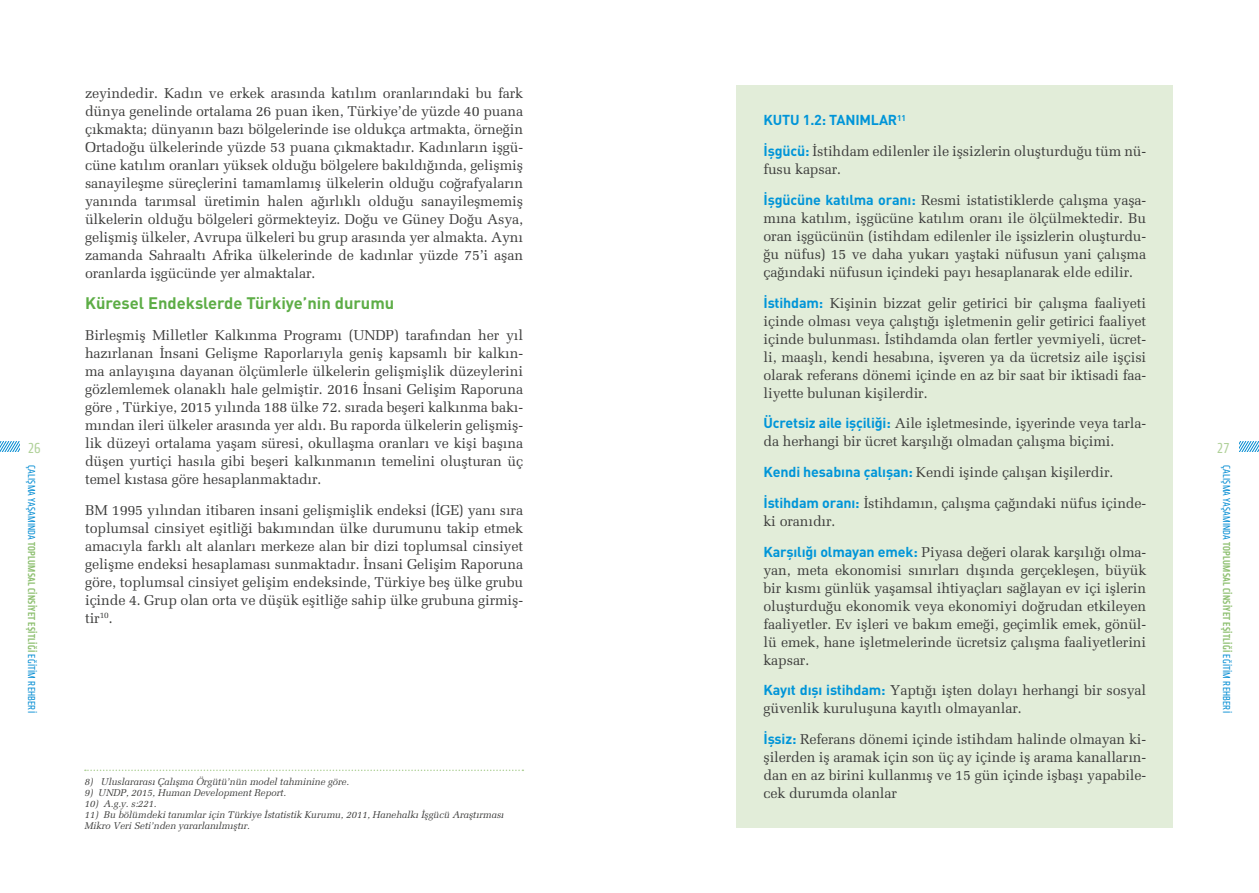
<style>
.page{position:relative;width:1259px;height:893px;background:#fff}
.page>*{position:absolute;margin:0;border:0;box-sizing:border-box;transform-origin:0 0}
.t1{font:700 16.5px "DIN Pro";color:#5dad46}
.t2{font:condensed 15px "Klavika CH";color:#b0d199}
.t3{font:500 14.25px/18px "Melior OTF";letter-spacing:-.01em;color:#3c3c3b;text-align:justify}
.t4{font:700 14.25px "DIN Pro";letter-spacing:-.01em;color:#0095d8}
.t5{font:condensed 10.5px "Klavika CH";letter-spacing:.02em;color:#008bd2}
.t6{font:italic 500 9.75px/10.9px "Melior OTF";letter-spacing:-.01em;color:#3c3c3b}
.s1{font-family:"DIN Pro";font-weight:700;color:#0095d8}
.s2{font-weight:500;color:#8bbe6d}
</style>
<div class="page">
<svg style="left:0;top:442px;width:19px;height:9px"></svg>
<svg style="left:1239px;top:442px;width:20px;height:9px"></svg>
<div style="left:736px;top:86px;width:437px;height:742px;background:#e2edd9"></div>
<svg style="left:85px;top:769px;width:438px;height:2px"></svg>
<p class="t3" style="left:85px;top:84px;width:439px">zeyindedir. Kadın ve erkek arasında katılım oranlarındaki bu fark dünya genelinde ortalama 26 puan iken, Türkiye’de yüzde 40 puana çıkmakta; dünyanın bazı bölgelerinde ise oldukça artmakta, örneğin Ortadoğu ülkelerinde yüzde 53 puana çıkmaktadır. Kadınların işgü&shy;cüne katılım oranları yüksek olduğu bölgelere bakıldığında, gelişmiş sanayileşme süreçlerini tamamlamış ülkelerin olduğu coğrafyaların yanında tarımsal üretimin halen ağırlıklı olduğu sanayileşmemiş ülkelerin olduğu bölgeleri görmekteyiz. Doğu ve Güney Doğu Asya, gelişmiş ülkeler, Avrupa ülkeleri bu grup arasında yer almakta. Aynı zamanda Sahraaltı Afrika ülkelerinde de kadınlar yüzde 75’i aşan oranlarda işgücünde yer almaktalar.</p>
<p class="t1" style="left:85px;top:292px;width:311px">Küresel Endekslerde Türkiye’nin durumu</p>
<p class="t3" style="left:85px;top:326px;width:439px">Birleşmiş Milletler Kalkınma Programı (UNDP) tarafından her yıl hazırlanan İnsani Gelişme Raporlarıyla geniş kapsamlı bir kalkın&shy;ma anlayışına dayanan ölçümlerle ülkelerin gelişmişlik düzeylerini gözlemlemek olanaklı hale gelmiştir. 2016 İnsani Gelişim Raporuna göre , Türkiye, 2015 yılında 188 ülke 72. sırada beşeri kalkınma bakı&shy;mından ileri ülkeler arasında yer aldı. Bu raporda ülkelerin gelişmiş&shy;lik düzeyi ortalama yaşam süresi, okullaşma oranları ve kişi başına düşen yurtiçi hasıla gibi beşeri kalkınmanın temelini oluşturan üç temel kıstasa göre hesaplanmaktadır.</p>
<p class="t3" style="left:85px;top:501px;width:439px">BM 1995 yılından itibaren insani gelişmişlik endeksi (İGE) yanı sıra toplumsal cinsiyet eşitliği bakımından ülke durumunu takip etmek amacıyla farklı alt alanları merkeze alan bir dizi toplumsal cinsiyet gelişme endeksi hesaplaması sunmaktadır. İnsani Gelişim Raporuna göre, toplumsal cinsiyet gelişim endeksinde, Türkiye beş ülke grubu içinde 4. Grup olan orta ve düşük eşitliğe sahip ülke grubuna girmiş&shy;tir<sup>10</sup>.</p>
<p class="t4" style="left:763px;top:111px;width:144px">KUTU 1.2: TANIMLAR<sup>11</sup></p>
<p class="t3" style="left:763px;top:142px;width:384px"><span class="s1">İşgücü:</span> İstihdam edilenler ile işsizlerin oluşturduğu tüm nü&shy;fusu kapsar.</p>
<p class="t3" style="left:763px;top:191px;width:384px"><span class="s1">İşgücüne katılma oranı:</span> Resmi istatistiklerde çalışma yaşa&shy;mına katılım, işgücüne katılım oranı ile ölçülmektedir. Bu oran işgücünün (istihdam edilenler ile işsizlerin oluşturdu&shy;ğu nüfus) 15 ve daha yukarı yaştaki nüfusun yani çalışma çağındaki nüfusun içindeki payı hesaplanarak elde edilir.</p>
<p class="t3" style="left:763px;top:294px;width:384px"><span class="s1">İstihdam:</span> Kişinin bizzat gelir getirici bir çalışma faaliyeti içinde olması veya çalıştığı işletmenin gelir getirici faaliyet içinde bulunması. İstihdamda olan fertler yevmiyeli, ücret&shy;li, maaşlı, kendi hesabına, işveren ya da ücretsiz aile işçisi olarak referans dönemi içinde en az bir saat bir iktisadi faa&shy;liyette bulunan kişilerdir.</p>
<p class="t3" style="left:763px;top:414px;width:384px"><span class="s1">Ücretsiz aile işçiliği:</span> Aile işletmesinde, işyerinde veya tarla&shy;da herhangi bir ücret karşılığı olmadan çalışma biçimi.</p>
<p class="t3" style="left:763px;top:457px;width:384px;line-height:30.8px"><span class="s1">Kendi hesabına çalışan:</span> Kendi işinde çalışan kişilerdir.<br><span class="s1">İstihdam oranı:</span> İstihdamın, çalışma çağındaki nüfus içinde-</p>
<p class="t3" style="left:763px;top:506px;width:384px;line-height:30.8px">ki oranıdır.<br><span class="s1">Karşılığı olmayan emek:</span> Piyasa değeri olarak karşılığı olma-</p>
<p class="t3" style="left:763px;top:561px;width:384px">yan, meta ekonomisi sınırları dışında gerçekleşen, büyük bir kısmı günlük yaşamsal ihtiyaçları sağlayan ev içi işlerin oluşturduğu ekonomik veya ekonomiyi doğrudan etkileyen faaliyetler. Ev işleri ve bakım emeği, geçimlik emek, gönül&shy;lü emek, hane işletmelerinde ücretsiz çalışma faaliyetlerini kapsar.</p>
<p class="t3" style="left:763px;top:681px;width:384px"><span class="s1">Kayıt dışı istihdam:</span> Yaptığı işten dolayı herhangi bir sosyal güvenlik kuruluşuna kayıtlı olmayanlar.</p>
<p class="t3" style="left:763px;top:730px;width:384px"><span class="s1">İşsiz:</span> Referans dönemi içinde istihdam halinde olmayan ki&shy;şilerden iş aramak için son üç ay içinde iş arama kanalların&shy;dan en az birini kullanmış ve 15 gün içinde işbaşı yapabile&shy;cek durumda olanlar</p>
<p class="t2" style="left:28px;top:440px;width:14px">26</p>
<p class="t2" style="left:1217px;top:440px;width:14px">27</p>
<p class="t5" style="left:37px;top:465px;width:249px;rotate:90deg">ÇALIŞMA YAŞAMINDA <span class="s2">TOPLUMSAL CİNSİYET EŞİTLİĞİ</span> EĞİTİM REHBERİ</p>
<p class="t5" style="left:1232px;top:465px;width:249px;rotate:90deg">ÇALIŞMA YAŞAMINDA <span class="s2">TOPLUMSAL CİNSİYET EŞİTLİĞİ</span> EĞİTİM REHBERİ</p>
<p class="t6" style="left:85px;top:777px;width:266px">8) Uluslararası Çalışma Örgütü’nün model tahminine göre.</p>
<p class="t6" style="left:85px;top:788px;width:203px">9) UNDP, 2015, Human Development Report.</p>
<p class="t6" style="left:85px;top:799px;width:74px">10) A.g.y. s:221.</p>
<p class="t6" style="left:85px;top:809px;width:421px">11) Bu bölümdeki tanımlar için Türkiye İstatistik Kurumu, 2011, Hanehalkı İşgücü Araştırması<br>Mikro Veri Seti’nden yararlanılmıştır.</p>
</div>
